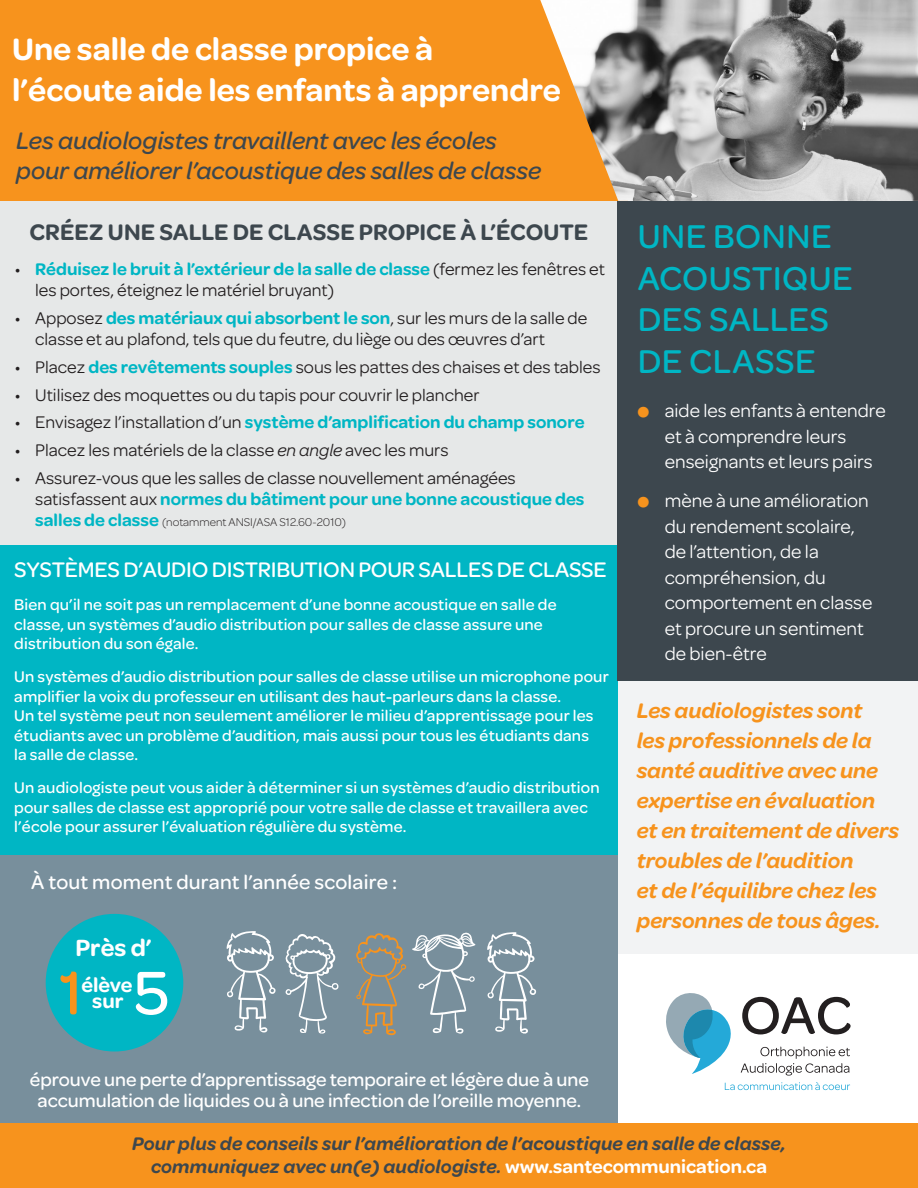
<style>
.page{position:relative;width:918px;height:1188px;background:#fff}
.page>*{position:absolute;margin:0;border:0;box-sizing:border-box;transform-origin:0 0}
.t1{font:500 65.25px "Omnes";color:#f7931d}
.t2{font:500 65.25px "Omnes";color:#fff}
.t3{font:500 35.25px/41.5px "Omnes";letter-spacing:.01em;color:#00b6c4}
.t4{font:600 33px/40.5px "Omnes";color:#fff}
.t5{font:italic 500 25.5px/30px "Omnes";color:#3d474e}
.t6{font:600 25.05px "Omnes";color:#fff}
.t7{font:600 24px "Omnes";color:#3d474e}
.t8{font:italic 600 22.5px/30px "Omnes";color:#f7931d}
.t9{font:500 22.5px "Omnes";letter-spacing:-.01em;color:#fff}
.t10{font:600 21.3px "Omnes";color:#fff}
.t11{font:500 21px "Omnes";letter-spacing:.01em;color:#fff}
.t12{font:19.5px/25.5px "Omnes";color:#fff}
.t13{font:italic 600 19.5px/22.5px "Omnes";letter-spacing:.01em;color:#3d474e;text-align:center}
.t14{font:500 19.5px/21px "Omnes";color:#fff;text-align:center}
.t15{font:18px/21px "Omnes";color:#231f20}
.t16{font:600 18px "Omnes";color:#00b6c4}
.t17{font:500 16.5px/19.5px "Omnes";letter-spacing:.01em;color:#fff}
.t18{font:300 12px "Omnes";color:#231f20}
.s1{font-weight:600;color:#00b6c4}
.s2{font-weight:400;color:#231f20}
.s3{font-style:italic}
.s4{font-weight:600;font-size:18px;color:#00b6c4}
.s5{font-style:normal;color:#fff}
</style>
<div class="page">
<div style="left:618px;top:678px;width:300px;height:276px;background:#f2f3f4"></div>
<div style="left:0;top:855px;width:618px;height:269px;background:#788f9c"></div>
<div style="left:0;top:540px;width:618px;height:315px;background:#00b6c4"></div>
<div style="left:0;top:199px;width:618px;height:345px;background:#e6e8e8"></div>
<div style="left:618px;top:201px;width:300px;height:479px;background:#3d474e"></div>
<svg style="left:285px;top:934px;width:54px;height:100px"></svg>
<svg style="left:356px;top:932px;width:120px;height:104px"></svg>
<svg style="left:487px;top:932px;width:50px;height:102px"></svg>
<svg style="left:226px;top:931px;width:50px;height:102px"></svg>
<div style="left:0;top:0;width:627px;height:201px;background:#f7931d"></div>
<div style="left:0;top:1124px;width:918px;height:64px;background:#f7931d"></div>
<img style="left:540px;top:0;width:378px;height:201px">
<div style="left:46px;top:914px;width:137px;height:138px;background:#00b6c4;border-radius:50%"></div>
<svg style="left:666px;top:993px;width:65px;height:81px"></svg>
<svg style="left:741px;top:1047px;width:109px;height:29px"></svg>
<svg style="left:725px;top:1082px;width:125px;height:8px"></svg>
<svg style="left:742px;top:997px;width:109px;height:37px"></svg>
<p class="t4" style="left:12px;top:27px;width:550px">Une salle de classe propice à l’écoute aide les enfants à apprendre</p>
<p class="t5" style="left:16px;top:124px;width:526px">Les audiologistes travaillent avec les écoles pour améliorer l’acoustique des salles de classe</p>
<p class="t7" style="left:29px;top:215px;width:560px">CRÉEZ UNE SALLE DE CLASSE PROPICE À L’ÉCOUTE</p>
<p class="t15" style="left:35px;top:258px;width:571px;text-indent:-20px">• <span class="s1">Réduisez le bruit à l’extérieur de la salle de classe</span> (fermez les fenêtres et les portes, éteignez le matériel bruyant)</p>
<p class="t15" style="left:35px;top:307px;width:554px;text-indent:-20px">• Apposez <span class="s1">des matériaux qui absorbent le son</span>, sur les murs de la salle de classe et au plafond, tels que du feutre, du liège ou des œuvres d’art</p>
<p class="t15" style="left:15px;top:355px;width:587px">• Placez <span class="s1">des revêtements souples</span> sous les pattes des chaises et des tables</p>
<p class="t15" style="left:15px;top:383px;width:466px">• Utilisez des moquettes ou du tapis pour couvrir le plancher</p>
<p class="t16" style="left:15px;top:410px;width:571px"><span class="s2">• Envisagez l’installation d’un</span> système d’amplification du champ sonore</p>
<p class="t15" style="left:15px;top:439px;width:435px">• Placez les matériels de la classe <span class="s3">en angle</span> avec les murs</p>
<p class="t15" style="left:35px;top:466px;width:551px;text-indent:-20px">• Assurez-vous que les salles de classe nouvellement aménagées satisfassent aux <span class="s1">normes du bâtiment pour une bonne acoustique des</span></p>
<p class="t18" style="left:35px;top:514px;width:312px"><span class="s4">salles de classe</span> (notamment ANSI/ASA S12.60-2010)</p>
<p class="t9" style="left:14px;top:554px;width:594px">SYSTÈMES D’AUDIO DISTRIBUTION POUR SALLES DE CLASSE</p>
<p class="t17" style="left:14px;top:594px;width:544px">Bien qu’il ne soit pas un remplacement d’une bonne acoustique en salle de classe, un systèmes d’audio distribution pour salles de classe assure une distribution du son égale.</p>
<p class="t17" style="left:14px;top:666px;width:596px">Un systèmes d’audio distribution pour salles de classe utilise un microphone pour amplifier la voix du professeur en utilisant des haut-parleurs dans la classe.<br>Un tel système peut non seulement améliorer le milieu d’apprentissage pour les étudiants avec un problème d’audition, mais aussi pour tous les étudiants dans<br>la salle de classe.</p>
<p class="t17" style="left:14px;top:777px;width:587px">Un audiologiste peut vous aider à déterminer si un systèmes d’audio distribution pour salles de classe est approprié pour votre salle de classe et travaillera avec l’école pour assurer l’évaluation régulière du système.</p>
<p class="t11" style="left:31px;top:868px;width:367px">À tout moment durant l’année scolaire :</p>
<p class="t6" style="left:76px;top:930px;width:78px">Près d’</p>
<p class="t1" style="left:59px;top:947px;width:25px">1</p>
<p class="t2" style="left:134px;top:947px;width:37px">5</p>
<p class="t10" style="left:81px;top:970px;width:53px">élève</p>
<p class="t10" style="left:92px;top:986px;width:33px">sur</p>
<p class="t14" style="left:30px;top:1067px;width:561px">éprouve une perte d’apprentissage temporaire et légère due à une accumulation de liquides ou à une infection de l’oreille moyenne.</p>
<p class="t3" style="left:638px;top:214px;width:217px">UNE BONNE<br>ACOUSTIQUE<br>DES SALLES<br>DE CLASSE</p>
<p class="t12" style="left:665px;top:397px;width:223px">aide les enfants à entendre et à comprendre leurs enseignants et leurs pairs</p>
<p class="t12" style="left:665px;top:487px;width:209px">mène à une amélioration du rendement scolaire, de l’attention, de la compréhension, du comportement en classe et procure un sentiment de bien-être</p>
<p class="t8" style="left:637px;top:695px;width:264px">Les audiologistes sont<br>les professionnels de la santé auditive avec une expertise en évaluation et en traitement de divers troubles de l’audition<br>et de l’équilibre chez les personnes de tous âges.</p>
<p class="t13" style="left:132px;top:1131px;width:655px">Pour plus de conseils sur l’amélioration de l’acoustique en salle de classe, communiquez avec un(e) audiologiste. <span class="s5">www.santecommunication.ca</span></p>
</div>
